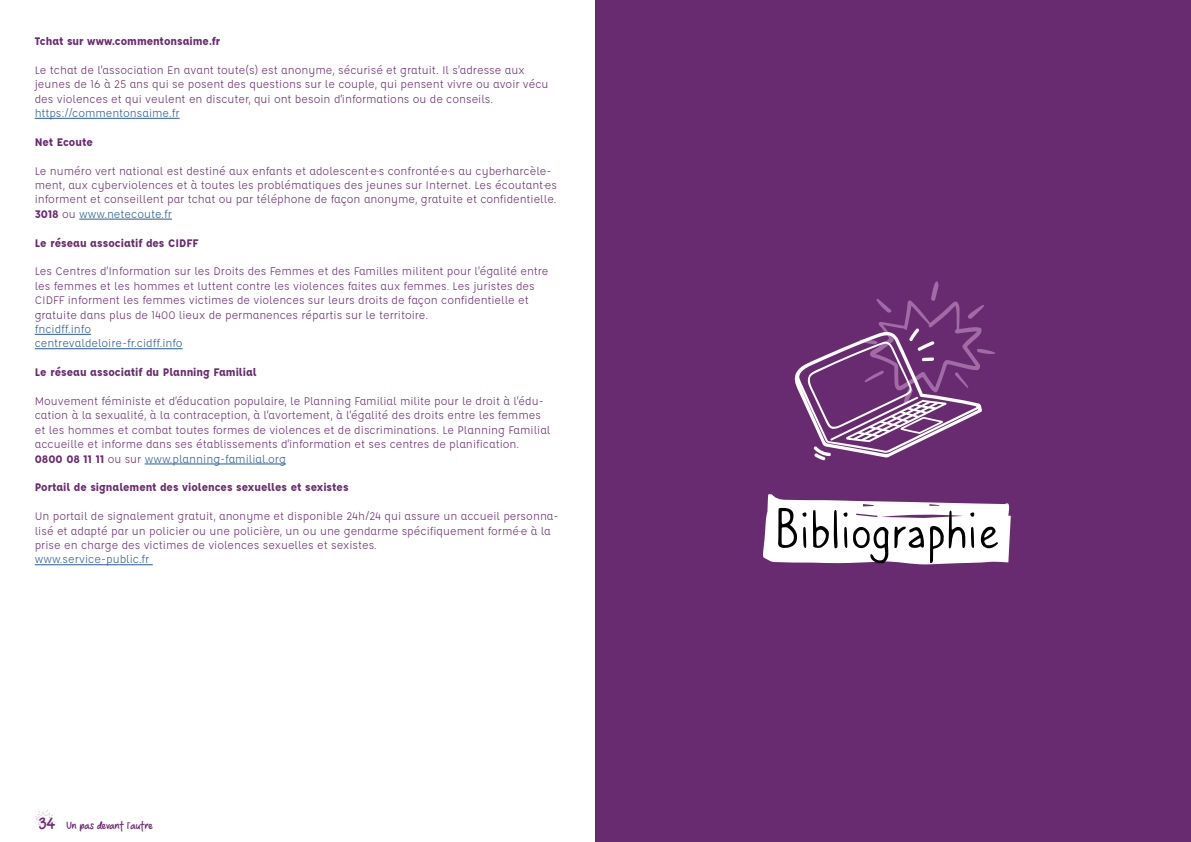
<style>
.page{position:relative;width:1191px;height:842px;background:#fff}
.page>*{position:absolute;margin:0;border:0;box-sizing:border-box;transform-origin:0 0}
.t1{font:60px "Caroni";color:#000}
.t2{font:12px/14.4px "Affogato";color:#692b70}
.t3{font:700 12px "Affogato";color:#692b70}
.t4{font:12px/14.4px "Affogato";color:#275b9b}
.t5{font:10px "Prilly Monly";color:#692b70}
.s1{font-weight:700}
.s2{color:#275b9b}
.s3{font-size:16px}
</style>
<div class="page">
<svg style="left:34px;top:810px;width:20px;height:17px"></svg>
<hr style="left:35px;top:118px;width:145px;height:1px;background:#275b9b">
<hr style="left:79px;top:219px;width:93px;height:1px;background:#275b9b">
<hr style="left:35px;top:334px;width:56px;height:1px;background:#275b9b">
<hr style="left:35px;top:348px;width:148px;height:1px;background:#275b9b">
<hr style="left:145px;top:464px;width:141px;height:1px;background:#275b9b">
<hr style="left:35px;top:564px;width:118px;height:1px;background:#275b9b">
<div style="left:595px;top:0;width:596px;height:842px;background:#692b70"></div>
<svg style="left:763px;top:494px;width:247px;height:71px;background:#e6dce8"></svg>
<svg style="left:794px;top:281px;width:201px;height:180px"></svg>
<p class="t3" style="left:35px;top:33px;width:187px">Tchat sur www.commentonsaime.fr</p>
<p class="t2" style="left:35px;top:63px;width:515px">Le tchat de l’association En avant toute(s) est anonyme, sécurisé et gratuit. Il s’adresse aux jeunes de 16 à 25 ans qui se posent des questions sur le couple, qui pensent vivre ou avoir vécu des violences et qui veulent en discuter, qui ont besoin d’informations ou de conseils.</p>
<p class="t4" style="left:35px;top:106px;width:146px">https://commentonsaime.fr</p>
<p class="t3" style="left:35px;top:134px;width:60px">Net Ecoute</p>
<p class="t2" style="left:35px;top:163px;width:524px">Le numéro vert national est destiné aux enfants et adolescent·e·s confronté·e·s au cyberharcèle&shy;ment, aux cyberviolences et à toutes les problématiques des jeunes sur Internet. Les écoutant·es informent et conseillent par tchat ou par téléphone de façon anonyme, gratuite et confidentielle.<br><span class="s1">3018</span> ou <span class="s2">www.netecoute.fr</span></p>
<p class="t3" style="left:35px;top:235px;width:165px">Le réseau associatif des CIDFF</p>
<p class="t2" style="left:35px;top:264px;width:515px">Les Centres d’Information sur les Droits des Femmes et des Familles militent pour l’égalité entre les femmes et les hommes et luttent contre les violences faites aux femmes. Les juristes des CIDFF informent les femmes victimes de violences sur leurs droits de façon confidentielle et gratuite dans plus de 1400 lieux de permanences répartis sur le territoire.</p>
<p class="t4" style="left:35px;top:322px;width:149px">fncidff.info centrevaldeloire-fr.cidff.info</p>
<p class="t3" style="left:35px;top:365px;width:223px">Le réseau associatif du Planning Familial</p>
<p class="t2" style="left:35px;top:394px;width:517px">Mouvement féministe et d’éducation populaire, le Planning Familial milite pour le droit à l’édu&shy;cation à la sexualité, à la contraception, à l’avortement, à l’égalité des droits entre les femmes et les hommes et combat toutes formes de violences et de discriminations. Le Planning Familial accueille et informe dans ses établissements d’information et ses centres de planification.<br><span class="s1">0800 08 11 11</span> ou sur <span class="s2">www.planning-familial.org</span></p>
<p class="t3" style="left:35px;top:480px;width:315px">Portail de signalement des violences sexuelles et sexistes</p>
<p class="t2" style="left:35px;top:509px;width:525px">Un portail de signalement gratuit, anonyme et disponible 24h/24 qui assure un accueil personna&shy;lisé et adapté par un policier ou une policière, un ou une gendarme spécifiquement formé·e à la prise en charge des victimes de violences sexuelles et sexistes.</p>
<p class="t4" style="left:35px;top:552px;width:116px">www.service-public.fr</p>
<p class="t5" style="left:39px;top:819px;width:115px"><span class="s3">34</span> Un pas devant l’autre</p>
<h1 class="t1" style="left:773px;top:498px;width:228px">Bibliographie</h1>
</div>
